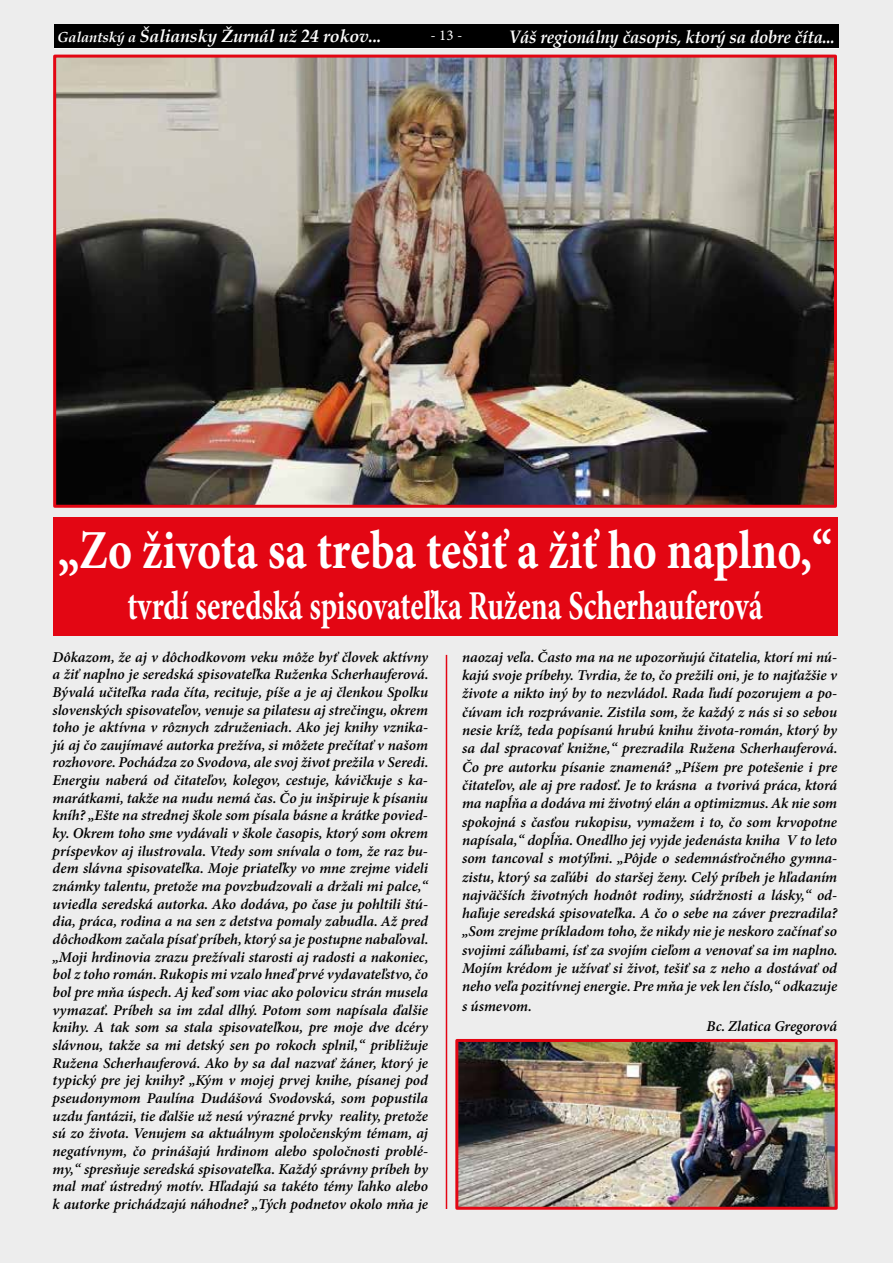
<style>
.page{position:relative;width:893px;height:1263px;background:#ededed}
.page>*{position:absolute;margin:0;border:0;box-sizing:border-box;transform-origin:0 0}
.t1{font:700 55.05px "Minion Pro";color:#fff;scale:.83 1}
.t2{font:700 41.1px "Minion Pro";color:#fff;scale:.73 1}
.t3{font:italic 700 18px "Book Antiqua";letter-spacing:-.01em;color:#fff;scale:.93 1}
.t4{font:italic 700 17.7px "Book Antiqua";letter-spacing:-.01em;color:#fff}
.t5{font:italic 600 15px/17.7px "Minion Pro";letter-spacing:-.005em;color:#000;text-align:justify}
.t6{font:15px "Minion Pro";color:#fff}
.s1{font-size:14.55px}
</style>
<div class="page">
<div style="left:53px;top:517px;width:784px;height:119px;background:#e30613"></div>
<img style="left:459px;top:1043px;width:375px;height:163px">
<div style="left:455px;top:1039px;width:383px;height:171px;border:3px solid #e30613"></div>
<img style="left:57px;top:59px;width:776px;height:445px">
<div style="left:53px;top:55px;width:784px;height:453px;border:3px solid #e30613"></div>
<hr style="left:446px;top:655px;width:1px;height:554px;background:#e30613">
<hr style="left:54px;top:47px;width:785px;height:2px;background:#fff">
<div style="left:54px;top:24px;width:785px;height:24px;background:#000"></div>
<p class="t4" style="left:57px;top:24px;width:326px"><span class="s1">Galantský a</span> Šaliansky Žurnál už 24 rokov...</p>
<p class="t6" style="left:431px;top:26px;width:33px">- 13 -</p>
<p class="t3" style="left:509px;top:24px;width:352px">Váš regionálny časopis, ktorý sa dobre číta...</p>
<h1 class="t1" style="left:58px;top:518px;width:935px">„Zo života sa treba tešiť a žiť ho naplno,“</h1>
<h2 class="t2" style="left:127px;top:582px;width:872px">tvrdí seredská spisovateľka Ružena Scherhauferová</h2>
<p class="t5" style="left:53px;top:648px;width:377px">Dôkazom, že aj v dôchodkovom veku môže byť človek aktívny a žiť naplno je seredská spisovateľka Ruženka Scherhauferová.<br>Bývalá učiteľka rada číta, recituje, píše a je aj členkou Spolku slovenských spisovateľov, venuje sa pilatesu aj strečingu, okrem toho je aktívna v rôznych združeniach. Ako jej knihy vznika&shy;jú aj čo zaujímavé autorka prežíva, si môžete prečítať v našom rozhovore. Pochádza zo Svodova, ale svoj život prežila v Seredi.<br>Energiu naberá od čitateľov, kolegov, cestuje, kávičkuje s ka&shy;marátkami, takže na nudu nemá čas. Čo ju inšpiruje k písaniu kníh? „Ešte na strednej škole som písala básne a krátke povied&shy;ky. Okrem toho sme vydávali v škole časopis, ktorý som okrem príspevkov aj ilustrovala. Vtedy som snívala o tom, že raz bu&shy;dem slávna spisovateľka. Moje priateľky vo mne zrejme videli známky talentu, pretože ma povzbudzovali a držali mi palce,“ uviedla seredská autorka. Ako dodáva, po čase ju pohltili štú&shy;dia, práca, rodina a na sen z detstva pomaly zabudla. Až pred dôchodkom začala písať príbeh, ktorý sa je postupne nabaľoval. „Moji hrdinovia zrazu prežívali starosti aj radosti a nakoniec, bol z toho román. Rukopis mi vzalo hneď prvé vydavateľstvo, čo bol pre mňa úspech. Aj keď som viac ako polovicu strán musela vymazať. Príbeh sa im zdal dlhý. Potom som napísala ďalšie knihy. A tak som sa stala spisovateľkou, pre moje dve dcéry slávnou, takže sa mi detský sen po rokoch splnil,“ približuje Ružena Scherhauferová. Ako by sa dal nazvať žáner, ktorý je typický pre jej knihy? „Kým v mojej prvej knihe, písanej pod pseudonymom Paulína Dudášová Svodovská, som popustila uzdu fantázii, tie ďalšie už nesú výrazné prvky reality, pretože sú zo života. Venujem sa aktuálnym spoločenským témam, aj negatívnym, čo prinášajú hrdinom alebo spoločnosti problé&shy;my,“ spresňuje seredská spisovateľka. Každý správny príbeh by mal mať ústredný motív. Hľadajú sa takéto témy ľahko alebo k autorke prichádzajú náhodne? „Tých podnetov okolo mňa je</p>
<p class="t5" style="left:462px;top:648px;width:377px;line-height:18.3px">naozaj veľa. Často ma na ne upozorňujú čitatelia, ktorí mi nú&shy;kajú svoje príbehy. Tvrdia, že to, čo prežili oni, je to najťažšie v živote a nikto iný by to nezvládol. Rada ľudí pozorujem a po&shy;čúvam ich rozprávanie. Zistila som, že každý z nás si so sebou nesie kríž, teda popísanú hrubú knihu života-román, ktorý by sa dal spracovať knižne,“ prezradila Ružena Scherhauferová.<br>Čo pre autorku písanie znamená? „Píšem pre potešenie i pre čitateľov, ale aj pre radosť. Je to krásna a tvorivá práca, ktorá ma napĺňa a dodáva mi životný elán a optimizmus. Ak nie som spokojná s časťou rukopisu, vymažem i to, čo som krvopotne napísala,“ dopĺňa. Onedlho jej vyjde jedenásta kniha V to leto som tancoval s motýľmi. „Pôjde o sedemnásťročného gymna&shy;zistu, ktorý sa zaľúbi do staršej ženy. Celý príbeh je hľadaním najväčších životných hodnôt rodiny, súdržnosti a lásky,“ od&shy;haľuje seredská spisovateľka. A čo o sebe na záver prezradila? „Som zrejme príkladom toho, že nikdy nie je neskoro začínať so svojimi záľubami, ísť za svojím cieľom a venovať sa im naplno.<br>Mojím krédom je užívať si život, tešiť sa z neho a dostávať od neho veľa pozitívnej energie. Pre mňa je vek len číslo,“ odkazuje</p>
<p class="t5" style="left:462px;top:998px;width:71px">s úsmevom.</p>
<p class="t5" style="left:707px;top:1018px;width:132px">Bc. Zlatica Gregorová</p>
</div>
